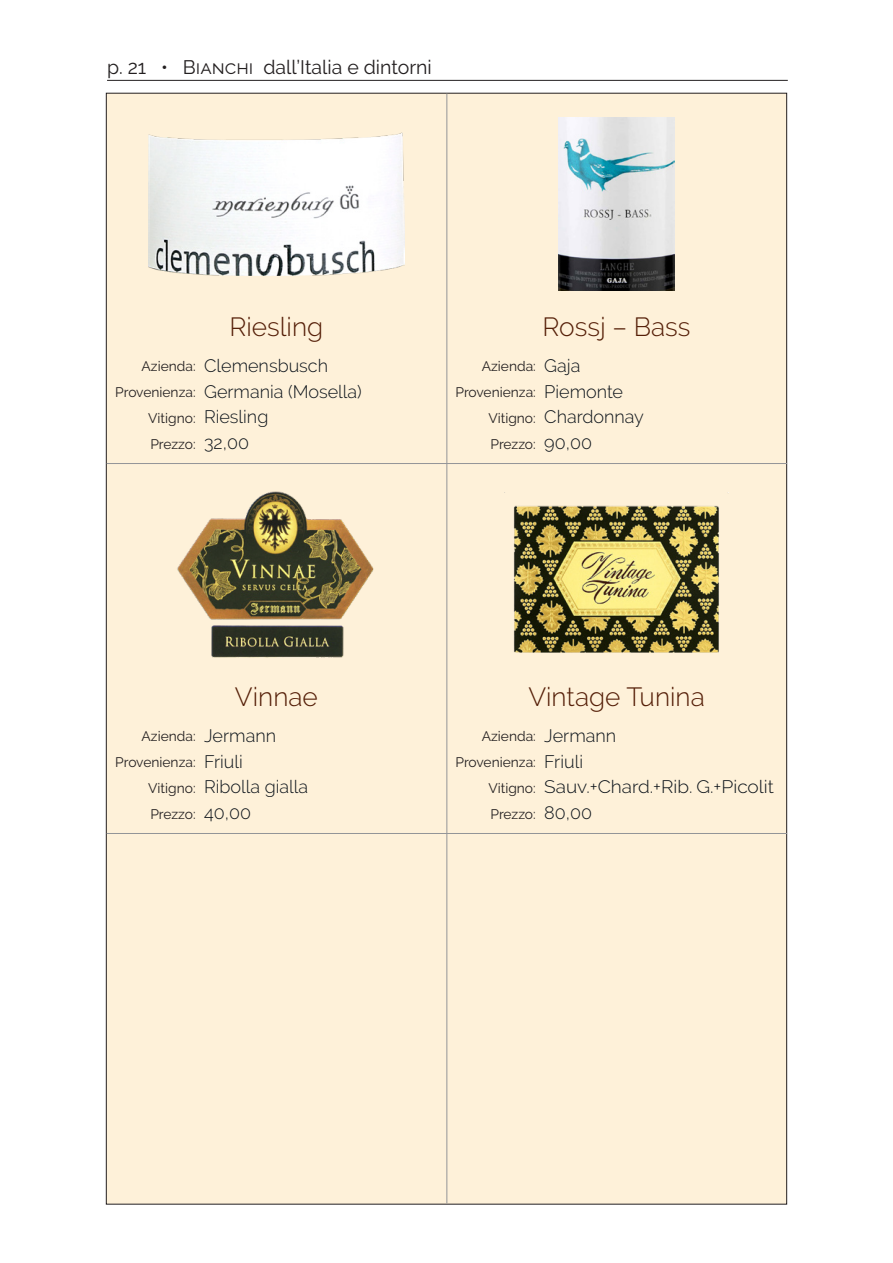
<style>
.page{position:relative;width:893px;height:1263px;background:#fff}
.page>*{position:absolute;margin:0;border:0;box-sizing:border-box;transform-origin:0 0}
.NOME_VINO{font:300 26.25px "Raleway";color:#541e07}
.t1{font:19.5px "Raleway";color:#231f20}
.DATI_VINO_-_nuovi{font:300 18px "Raleway";color:#0c131a}
.DATI_VINO_-_nuovi-2{font:300 18px "Raleway";color:#0c131a;scale:1.06 1}
.t2{font:13.8px/25.8px "Raleway";color:#231f20;text-align:right}
</style>
<div class="page">
<div style="left:106px;top:93px;width:681px;height:1111px;background:#fef1d9"></div>
<hr style="left:446px;top:94px;width:1px;height:1109px;background:#939598">
<hr style="left:107px;top:463px;width:680px;height:1px;background:#939598">
<hr style="left:107px;top:833px;width:680px;height:1px;background:#939598">
<img style="left:149px;top:132px;width:255px;height:144px">
<img style="left:559px;top:118px;width:115px;height:172px">
<img style="left:177px;top:491px;width:197px;height:167px">
<img style="left:513px;top:505px;width:206px;height:148px">
<hr style="left:107px;top:80px;width:681px;height:1px;background:#231f20">
<h2 class="t1" style="left:107px;top:55px;width:326px">p. 21 • Bianchi dall’Italia e dintorni</h2>
<p class="t2" style="left:115px;top:353px;width:82px">Azienda:<br>Provenienza:<br>Vitigno:<br>Prezzo:</p>
<p class="NOME_VINO" style="left:230px;top:312px;width:95px">Riesling</p>
<p class="DATI_VINO_-_nuovi" style="left:204px;top:355px;width:125px">Clemensbusch</p>
<p class="DATI_VINO_-_nuovi" style="left:204px;top:381px;width:159px">Germania (Mosella)</p>
<p class="DATI_VINO_-_nuovi" style="left:204px;top:406px;width:66px">Riesling</p>
<p class="DATI_VINO_-_nuovi" style="left:204px;top:432px;width:46px">32,00</p>
<p class="t2" style="left:115px;top:723px;width:82px">Azienda:<br>Provenienza:<br>Vitigno:<br>Prezzo:</p>
<p class="NOME_VINO" style="left:235px;top:681px;width:84px">Vinnae</p>
<p class="DATI_VINO_-_nuovi" style="left:204px;top:725px;width:73px">Jermann</p>
<p class="DATI_VINO_-_nuovi" style="left:204px;top:751px;width:40px">Friuli</p>
<p class="DATI_VINO_-_nuovi" style="left:204px;top:776px;width:106px">Ribolla gialla</p>
<p class="DATI_VINO_-_nuovi" style="left:204px;top:802px;width:48px">40,00</p>
<p class="t2" style="left:455px;top:353px;width:82px">Azienda:<br>Provenienza:<br>Vitigno:<br>Prezzo:</p>
<p class="NOME_VINO" style="left:543px;top:312px;width:149px">Rossj – Bass</p>
<p class="DATI_VINO_-_nuovi" style="left:544px;top:355px;width:38px">Gaja</p>
<p class="DATI_VINO_-_nuovi" style="left:544px;top:381px;width:80px">Piemonte</p>
<p class="DATI_VINO_-_nuovi" style="left:544px;top:406px;width:101px">Chardonnay</p>
<p class="DATI_VINO_-_nuovi" style="left:544px;top:432px;width:49px">90,00</p>
<p class="NOME_VINO" style="left:528px;top:681px;width:178px">Vintage Tunina</p>
<p class="DATI_VINO_-_nuovi" style="left:544px;top:725px;width:73px">Jermann</p>
<p class="DATI_VINO_-_nuovi" style="left:544px;top:751px;width:40px">Friuli</p>
<p class="DATI_VINO_-_nuovi-2" style="left:544px;top:776px;width:218px">Sauv.+Chard.+Rib. G.+Picolit</p>
<p class="DATI_VINO_-_nuovi" style="left:544px;top:802px;width:49px">80,00</p>
<p class="t2" style="left:455px;top:723px;width:82px">Azienda:<br>Provenienza:<br>Vitigno:<br>Prezzo:</p>
</div>
